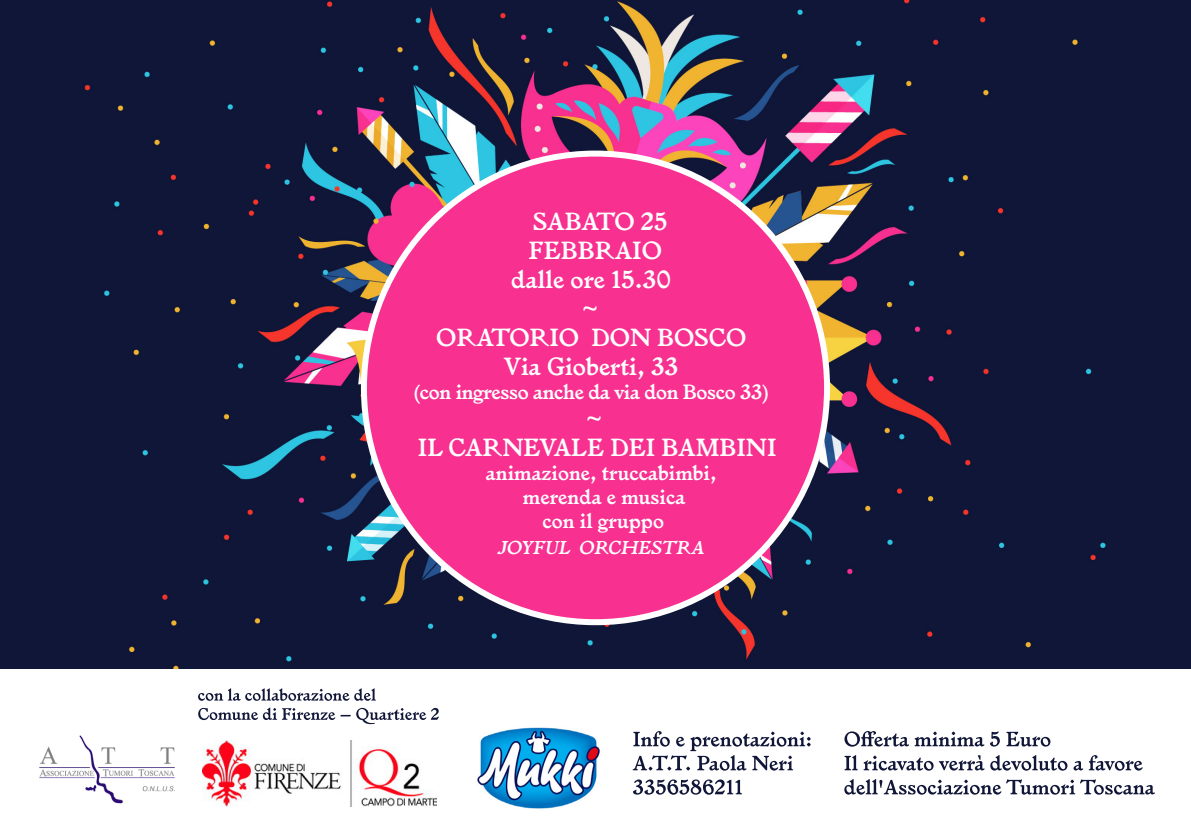
<style>
.page{position:relative;width:1191px;height:840px;background:#fff}
.page>*{position:absolute;margin:0;border:0;box-sizing:border-box;transform-origin:0 0}
.t1{font:600 24px/28.8px "Larish Alte";color:#fff}
.t2{font:600 20px "Larish Alte";color:#fff}
.t3{font:600 20px "Larish Alte";letter-spacing:-.02em;color:#fff}
.t4{font:italic 600 18px "Larish Alte";color:#fff}
</style>
<div class="page">
<img style="left:0;top:0;width:1191px;height:669px">
<div style="left:364px;top:153px;width:463px;height:469px;background:#f83090;border-radius:50%"></div>
<svg style="left:844px;top:779px;width:310px;height:15px"></svg>
<svg style="left:844px;top:755px;width:298px;height:15px"></svg>
<svg style="left:844px;top:731px;width:206px;height:15px"></svg>
<svg style="left:633px;top:779px;width:109px;height:15px"></svg>
<svg style="left:632px;top:731px;width:179px;height:39px"></svg>
<img style="left:477px;top:727px;width:123px;height:82px">
<img style="left:39px;top:735px;width:136px;height:69px">
<svg style="left:198px;top:707px;width:241px;height:100px"></svg>
<svg style="left:198px;top:688px;width:178px;height:12px"></svg>
<p class="t1" style="left:528px;top:205px;width:141px">SABATO 25<br>FEBBRAIO</p>
<p class="t1" style="left:511px;top:263px;width:161px">dalle ore 15.30</p>
<p class="t1" style="left:581px;top:292px;width:19px">~</p>
<p class="t1" style="left:436px;top:320px;width:312px">ORATORIO DON BOSCO</p>
<p class="t1" style="left:504px;top:349px;width:176px">Via Gioberti, 33</p>
<p class="t3" style="left:413px;top:374px;width:358px">(con ingresso anche da via don Bosco 33)</p>
<p class="t1" style="left:585px;top:402px;width:19px">~</p>
<p class="t1" style="left:418px;top:431px;width:360px">IL CARNEVALE DEI BAMBINI</p>
<p class="t2" style="left:486px;top:456px;width:232px">animazione, truccabimbi,</p>
<p class="t2" style="left:523px;top:480px;width:164px">merenda e musica</p>
<p class="t2" style="left:542px;top:504px;width:123px">con il gruppo</p>
<p class="t4" style="left:497px;top:532px;width:213px">JOYFUL ORCHESTRA</p>
</div>
